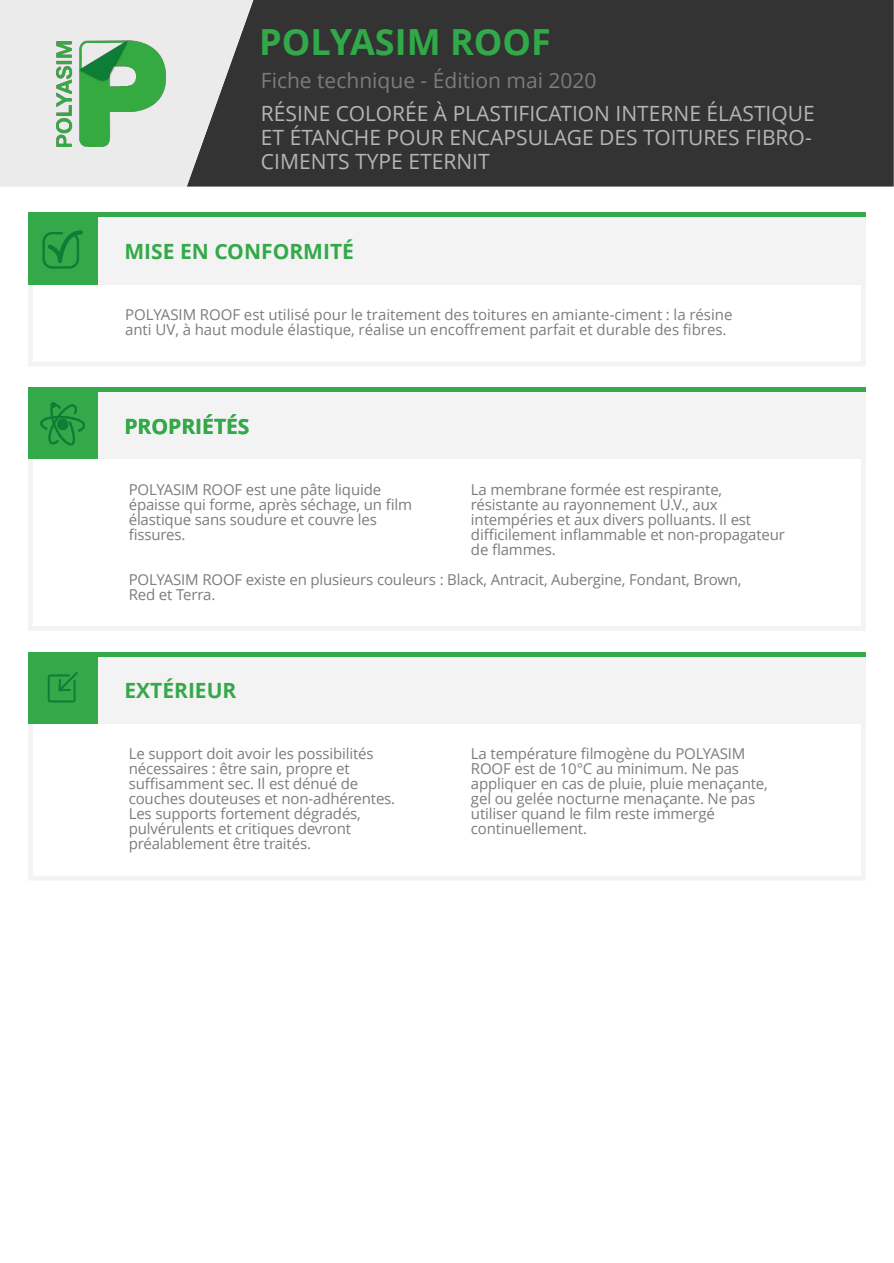
<style>
.page{position:relative;width:894px;height:1263px;background:#fff}
.page>*{position:absolute;margin:0;border:0;box-sizing:border-box;transform-origin:0 0}
.t1{font:700 36px "Open Sans";color:#30aa49}
.t2{font:21px/33.2px "Open Sans";color:#b5b5b5}
.t3{font:700 21px "Open Sans";color:#34a949}
.t4{font:15px/15px "Open Sans";letter-spacing:-.01em;color:#7c7c7c}
.s1{color:#7c7c7c}
.s2{font-style:inherit}
</style>
<div class="page">
<svg style="left:28px;top:459px;width:837px;height:171px"></svg>
<div style="left:253px;top:0;width:640px;height:187px;background:#333"></div>
<svg style="left:0;top:0;width:253px;height:187px;background:#cbcbcb"></svg>
<img style="left:57px;top:40px;width:108px;height:106px">
<svg style="left:28px;top:217px;width:837px;height:149px"></svg>
<hr style="left:28px;top:213px;width:837px;height:4px;background:#34a949">
<div style="left:28px;top:215px;width:69px;height:69px;background:#34a949"></div>
<svg style="left:42px;top:230px;width:41px;height:39px"></svg>
<div style="left:28px;top:390px;width:837px;height:69px;background:#f3f3f3"></div>
<svg style="left:28px;top:656px;width:837px;height:224px"></svg>
<hr style="left:28px;top:388px;width:837px;height:4px;background:#34a949">
<hr style="left:28px;top:652px;width:837px;height:4px;background:#34a949">
<div style="left:28px;top:654px;width:69px;height:69px;background:#34a949"></div>
<div style="left:28px;top:390px;width:69px;height:69px;background:#34a949"></div>
<svg style="left:40px;top:402px;width:45px;height:43px"></svg>
<svg style="left:48px;top:672px;width:30px;height:30px"></svg>
<h1 class="t1" style="left:259px;top:27px;width:293px">POLYASIM ROOF</h1>
<h2 class="t2" style="left:261px;top:66px;width:555px"><span class="s1">Fiche technique - Édition mai 20</span><span class="s1">20<br></span>RÉSINE COLORÉE À PLASTIFICATION INTERNE ÉLASTIQUE</h2>
<h2 class="t2" style="left:261px;top:127px;width:552px;line-height:24px">ET ÉTANCHE POUR ENCAPSULAGE DES TOITURES FIBRO-<br>CIMENTS TYPE ETERNIT</h2>
<h2 class="t3" style="left:124px;top:243px;width:231px">MISE EN CONFORMITÉ</h2>
<p class="t4" style="left:125px;top:309px;width:608px">POLYASIM ROOF est utilisé pour le traitement des toitures <span class="s2">en</span> amiant<span class="s2">e-ciment</span> : la résine anti UV, à haut module élastique, réalise un encoffrement parfait et durable des fibres.</p>
<h2 class="t3" style="left:124px;top:418px;width:127px">PROPRIÉTÉS</h2>
<p class="t4" style="left:129px;top:483px;width:285px">POLYASIM ROOF est une pâte liquide épaisse qui forme, après séchage, un film élastique sans soudure et couvre les fissures.</p>
<p class="t4" style="left:471px;top:483px;width:315px">La membrane formée est respirante, résistante au rayonnement U.V., aux intempéries et aux divers polluants. Il est difficilement inflammable et non-propagateur de flammes.</p>
<p class="t4" style="left:129px;top:573px;width:614px">POLYASIM ROOF existe en plusieurs couleurs : Black, Antracit, Aubergine, Fondant, Brown,<br>Red et Terra.</p>
<h2 class="t3" style="left:124px;top:676px;width:113px">EXTÉRIEUR</h2>
<p class="t4" style="left:129px;top:748px;width:268px">Le support doit avoir les possibilités nécessaires : être sain, propre et suffisamment sec. Il est dénué de couches douteuses et non-adhérentes.<br>Les supports fortement dégradés, pulvérulents et critiques devront préalablement être traités.</p>
<p class="t4" style="left:471px;top:748px;width:298px">La température filmogène du POLYASIM ROOF est de 10°C au minimum. Ne pas appliquer en cas de pluie, pluie menaçante, gel ou gelée nocturne menaçante. Ne pas utiliser quand le film reste immergé continuellement.</p>
</div>
